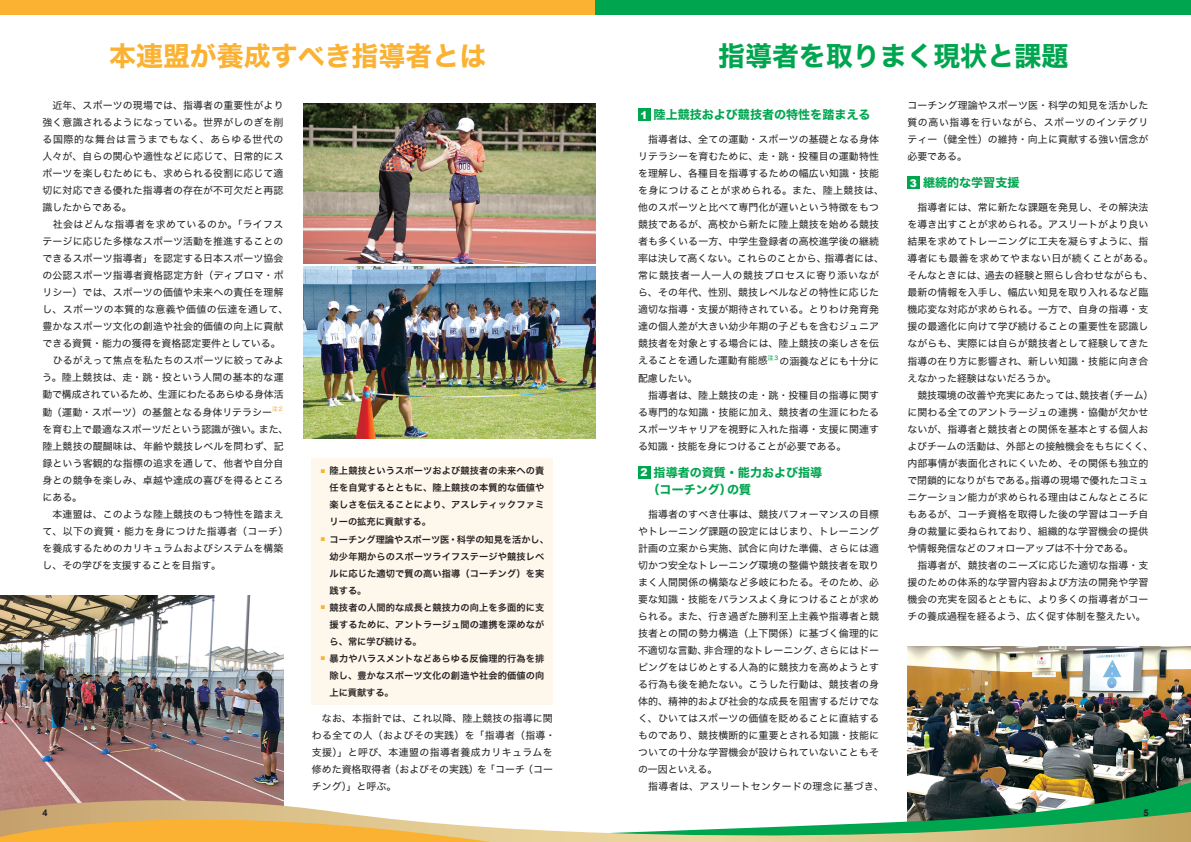
<style>
.page{position:relative;width:1191px;height:842px;background:#fff}
.page>*{position:absolute;margin:0;border:0;box-sizing:border-box;transform-origin:0 0}
.t1{font:26.9px "Hira Kaku Std N W7";color:#fbb131}
.t2{font:26.9px "Hira Kaku Std N W7";color:#00a54f}
.t3{font:12px/17px "Hira Kaku Std N W7";color:#00a54f}
.t4{font:9.9px/17px "Hira Kaku Std N W4";letter-spacing:.015em;color:#231f20}
.t5{font:9.2px/17px "Hira Kaku Std N W6";letter-spacing:.015em;color:#231f20;text-align:justify}
.t6{font:700 9.2px "Arial";color:#231f20}
.t7{font:5.8px "Hira Kaku Std N W5";color:#00a54f}
.t8{font:5.8px "Hira Kaku Std N W5";color:#fbb131}
.s1{font-family:"Arial";font-weight:900;font-size:10.6px;color:#fff}
</style>
<div class="page">
<img style="left:0;top:595px;width:283px;height:185px">
<img style="left:907px;top:646px;width:284px;height:134px">
<div style="left:312px;top:458px;width:241px;height:246px;background:#fef7ec"></div>
<div style="left:0;top:0;width:595px;height:14px;background:#fbb131"></div>
<div style="left:595px;top:0;width:596px;height:14px;background:#00a54f"></div>
<svg style="left:0;top:780px;width:1191px;height:20px"></svg>
<svg style="left:0;top:800px;width:1191px;height:42px"></svg>
<img style="left:303px;top:103px;width:292px;height:161px">
<img style="left:303px;top:266px;width:292px;height:172px">
<div style="left:638px;top:109px;width:12px;height:12px;background:#00a54f"></div>
<div style="left:638px;top:466px;width:12px;height:12px;background:#00a54f"></div>
<div style="left:907px;top:177px;width:12px;height:12px;background:#00a54f"></div>
<h1 class="t1" style="left:109px;top:35px;width:379px">本連盟が養成すべき指導者とは</h1>
<p class="t4" style="left:42px;top:97px;width:248px">　近年、スポーツの現場では、指導者の重要性がより強く意識されるようになっている。世界がしのぎを削る国際的な舞台は言うまでもなく、あらゆる世代の人々が、自らの関心や適性などに応じて、日常的にスポーツを楽しむためにも、求められる役割に応じて適切に対応できる優れた指導者の存在が不可欠だと再認識したからである。<br>　社会はどんな指導者を求めているのか。「ライフステージに応じた多様なスポーツ活動を推進することのできるスポーツ指導者」を認定する日本スポーツ協会の公認スポーツ指導者資格認定方針（ディプロマ・ポリシー）では、スポーツの価値や未来への責任を理解し、スポーツの本質的な意義や価値の伝達を通して、豊かなスポーツ文化の創造や社会的価値の向上に貢献できる資質・能力の獲得を資格認定要件としている。　ひるがえって焦点を私たちのスポーツに絞ってみよう。陸上競技は、走・跳・投という人間の基本的な運動で構成されているため、生涯にわたるあらゆる身体活動（運動・スポーツ）の基盤となる身体リテラシー</p>
<p class="t8" style="left:272px;top:404px;width:13px">注２</p>
<p class="t4" style="left:43px;top:420px;width:247px">を育む上で最適なスポーツだという認識が強い。また、陸上競技の醍醐味は、年齢や競技レベルを問わず、記録という客観的な指標の追求を通して、他者や自分自身との競争を楽しみ、卓越や達成の喜びを得るところにある。<br>　本連盟は、このような陸上競技のもつ特性を踏まえて、以下の資質・能力を身につけた指導者（コーチ）を養成するためのカリキュラムおよびシステムを構築し、その学びを支援することを目指す。</p>
<p class="t5" style="left:330px;top:463px;width:216px;text-indent:-9px"><sup>■</sup> 陸上競技というスポーツおよび競技者の未来への責任を自覚するとともに、陸上競技の本質的な価値や楽しさを伝えることにより、アスレティックファミリーの拡充に貢献する。</p>
<p class="t5" style="left:330px;top:531px;width:221px;text-align:left;text-indent:-9px"><sup>■</sup> コーチング理論やスポーツ医・科学の知見を活かし、幼少年期からのスポーツライフステージや競技レベルに応じた適切で質の高い指導（コーチング）を実践する。</p>
<p class="t5" style="left:330px;top:599px;width:216px;text-indent:-9px"><sup>■</sup> 競技者の人間的な成長と競技力の向上を多面的に支援するために、アントラージュ間の連携を深めながら、常に学び続ける。</p>
<p class="t5" style="left:329px;top:650px;width:216px;text-indent:-9px"><sup>■</sup> 暴力やハラスメントなどあらゆる反倫理的行為を排除し、豊かなスポーツ文化の創造や社会的価値の向上に貢献する。</p>
<p class="t4" style="left:312px;top:709px;width:245px">　なお、本指針では、これ以降、陸上競技の指導に関わる全ての人（およびその実践）を「指導者（指導・支援）」と呼び、本連盟の指導者養成カリキュラムを修めた資格取得者（およびその実践）を「コーチ（コーチング）」と呼ぶ。</p>
<h1 class="t2" style="left:718px;top:35px;width:352px">指導者を取りまく現状と課題</h1>
<p class="t3" style="left:640px;top:107px;width:231px"><span class="s1">1</span> 陸上競技および競技者の特性を踏まえる</p>
<p class="t4" style="left:638px;top:131px;width:247px">　指導者は、全ての運動・スポーツの基礎となる身体リテラシーを育むために、走・跳・投種目の運動特性を理解し、各種目を指導するための幅広い知識・技能を身につけることが求められる。また、陸上競技は、他のスポーツと比べて専門化が遅いという特徴をもつ競技であるが、高校から新たに陸上競技を始める競技者も多くいる一方、中学生登録者の高校進学後の継続率は決して高くない。これらのことから、指導者には、常に競技者一人一人の競技プロセスに寄り添いながら、その年代、性別、競技レベルなどの特性に応じた適切な指導・支援が期待されている。とりわけ発育発達の個人差が大きい幼少年期の子どもを含むジュニア競技者を対象とする場合には、陸上競技の楽しさを伝えることを通した運動有能感</p>
<p class="t7" style="left:767px;top:353px;width:13px">注３</p>
<p class="t4" style="left:779px;top:352px;width:101px">の涵養などにも十分に</p>
<p class="t4" style="left:638px;top:369px;width:243px">配慮したい。<br>　指導者は、陸上競技の走・跳・投種目の指導に関する専門的な知識・技能に加え、競技者の生涯にわたるスポーツキャリアを視野に入れた指導・支援に関連する知識・技能を身につけることが必要である。</p>
<p class="t3" style="left:647px;top:464px;width:176px;text-indent:-7px"><span class="s1">2</span> 指導者の資質・能力および指導（コーチング）の質</p>
<p class="t4" style="left:638px;top:505px;width:247px">　指導者のすべき仕事は、競技パフォーマンスの目標やトレーニング課題の設定にはじまり、トレーニング計画の立案から実施、試合に向けた準備、さらには適切かつ安全なトレーニング環境の整備や競技者を取りまく人間関係の構築など多岐にわたる。そのため、必要な知識・技能をバランスよく身につけることが求められる。また、行き過ぎた勝利至上主義や指導者と競技者との間の勢力構造（上下関係）に基づく倫理的に不適切な言動、非合理的なトレーニング、さらにはドーピングをはじめとする人為的に競技力を高めようとする行為も後を絶たない。こうした行動は、競技者の身体的、精神的および社会的な成長を阻害するだけでなく、ひいてはスポーツの価値を貶めることに直結するものであり、競技横断的に重要とされる知識・技能についての十分な学習機会が設けられていないこともその一因といえる。<br>　指導者は、アスリートセンタードの理念に基づき、</p>
<p class="t4" style="left:907px;top:97px;width:243px;text-align:justify">コーチング理論やスポーツ医・科学の知見を活かした質の高い指導を行いながら、スポーツのインテグリティー（健全性）の維持・向上に貢献する強い信念が必要である。</p>
<p class="t3" style="left:910px;top:175px;width:111px"><span class="s1">3</span> 継続的な学習支援</p>
<p class="t4" style="left:907px;top:199px;width:248px">　指導者には、常に新たな課題を発見し、その解決法を導き出すことが求められる。アスリートがより良い結果を求めてトレーニングに工夫を凝らすように、指導者にも最善を求めてやまない日が続くことがある。そんなときには、過去の経験と照らし合わせながらも、最新の情報を入手し、幅広い知見を取り入れるなど臨機応変な対応が求められる。一方で、自身の指導・支援の最適化に向けて学び続けることの重要性を認識しながらも、実際には自らが競技者として経験してきた指導の在り方に影響され、新しい知識・技能に向き合えなかった経験はないだろうか。<br>　競技環境の改善や充実にあたっては、競技者（チーム）に関わる全てのアントラージュの連携・協働が欠かせないが、指導者と競技者との関係を基本とする個人およびチームの活動は、外部との接触機会をもちにくく、内部事情が表面化されにくいため、その関係も独立的で閉鎖的になりがちである。指導の現場で優れたコミュニケーション能力が求められる理由はこんなところにもあるが、コーチ資格を取得した後の学習はコーチ自身の裁量に委ねられており、組織的な学習機会の提供や情報発信などのフォローアップは不十分である。<br>　指導者が、競技者のニーズに応じた適切な指導・支援のための体系的な学習内容および方法の開発や学習機会の充実を図るとともに、より多くの指導者がコーチの養成過程を経るよう、広く促す体制を整えたい。</p>
<p class="t6" style="left:43px;top:806px;width:7px">4</p>
<p class="t6" style="left:1143px;top:806px;width:7px">5</p>
</div>
